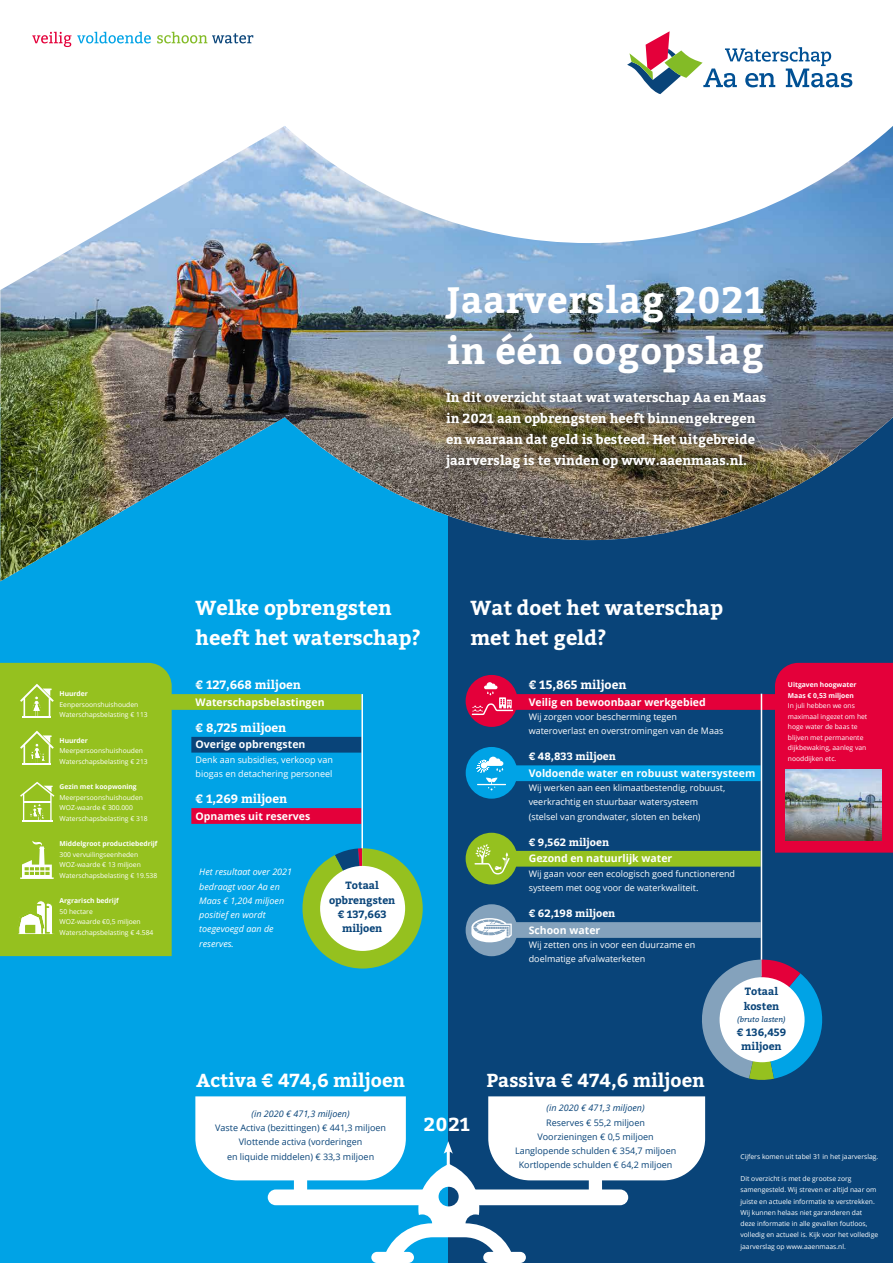
<style>
.page{position:relative;width:893px;height:1263px;background:#fff}
.page>*{position:absolute;margin:0;border:0;box-sizing:border-box;transform-origin:0 0}
.t1{font:700 36.53px/51px "Bitter";letter-spacing:.02em;color:#fff}
.t2{font:700 20.25px/30px "Bitter";color:#fff}
.t3{font:700 18.75px "Bitter";color:#fff}
.t4{font:700 13.05px/20.9px "Bitter";color:#fff}
.t5{font:700 12px "Bitter";color:#fff}
.t6{font:700 10.5px "Open Sans";color:#fff}
.t7{font:700 10.5px/14.2px "Bitter";color:#094479;text-align:center}
.t8{font:700 10.5px "Bitter";color:#fff}
.t9{font:9px/14.2px "Open Sans";color:#fff}
.t10{font:9px/14.2px "Open Sans";color:#094479;text-align:center}
.t11{font:italic 9px/14.2px "Open Sans";color:#fff}
.t12{font:italic 9px "Open Sans";color:#094479}
.t13{font:italic 7.5px "Bitter";color:#094479}
.t14{font:6.75px/10.5px "Open Sans";color:#fff}
.t15{font:700 6.75px/10.5px "Open Sans";color:#fff}
</style>
<div class="page">
<div style="left:0;top:403px;width:449px;height:860px;background:#00a3e6"></div>
<div style="left:449px;top:401px;width:444px;height:862px;background:#094479"></div>
<div style="left:134px;top:694px;width:227px;height:16px;background:#95c11f"></div>
<div style="left:191px;top:737px;width:170px;height:16px;background:#094479"></div>
<div style="left:191px;top:808px;width:170px;height:16px;background:#e4003a"></div>
<svg style="left:32px;top:32px;width:119px;height:15px"></svg>
<svg style="left:157px;top:32px;width:96px;height:11px"></svg>
<img style="left:0;top:126px;width:893px;height:455px">
<svg style="left:627px;top:31px;width:225px;height:63px"></svg>
<img style="left:433px;top:379px;width:346px;height:102px">
<svg style="left:195px;top:1096px;width:510px;height:167px"></svg>
<div style="left:466px;top:675px;width:52px;height:52px;background:#e4003a;border-radius:50%"></div>
<svg style="left:472px;top:682px;width:41px;height:33px"></svg>
<div style="left:466px;top:904px;width:52px;height:52px;background:#84a2bc;border-radius:50%"></div>
<svg style="left:471px;top:918px;width:41px;height:24px"></svg>
<div style="left:775px;top:663px;width:118px;height:190px;background:#e4003a"></div>
<div style="left:0;top:663px;width:172px;height:293px;background:#95c11f"></div>
<hr style="left:22px;top:820px;width:30px;height:2px;background:#fff">
<svg style="left:20px;top:782px;width:34px;height:39px"></svg>
<hr style="left:23px;top:716px;width:28px;height:2px;background:#fff">
<svg style="left:20px;top:684px;width:34px;height:33px"></svg>
<svg style="left:20px;top:841px;width:34px;height:38px"></svg>
<svg style="left:17px;top:900px;width:37px;height:35px"></svg>
<hr style="left:23px;top:763px;width:28px;height:2px;background:#fff">
<svg style="left:20px;top:731px;width:34px;height:33px"></svg>
<img style="left:786px;top:769px;width:95px;height:72px">
<div style="left:514px;top:694px;width:270px;height:16px;background:#e4003a"></div>
<div style="left:514px;top:765px;width:247px;height:16px;background:#00a3e6"></div>
<div style="left:514px;top:851px;width:247px;height:16px;background:#95c11f"></div>
<div style="left:514px;top:922px;width:247px;height:16px;background:#84a2bc"></div>
<hr style="left:761px;top:694px;width:1px;height:282px;background:#fff">
<hr style="left:361px;top:694px;width:2px;height:182px;background:#fff">
<svg style="left:302px;top:848px;width:121px;height:121px"></svg>
<div style="left:320px;top:866px;width:85px;height:85px;background:#fff;border-radius:50%"></div>
<svg style="left:702px;top:959px;width:121px;height:121px"></svg>
<div style="left:719px;top:977px;width:86px;height:85px;background:#fff;border-radius:50%"></div>
<div style="left:466px;top:747px;width:51px;height:52px;background:#00a3e6;border-radius:50%"></div>
<svg style="left:476px;top:757px;width:30px;height:33px"></svg>
<div style="left:466px;top:833px;width:51px;height:51px;background:#95c11f;border-radius:50%"></div>
<svg style="left:474px;top:844px;width:36px;height:30px"></svg>
<h1 class="t1" style="left:446px;top:275px;width:319px">Jaarverslag 2021 in één oogopslag</h1>
<h3 class="t4" style="left:446px;top:387px;width:322px">In dit overzicht staat wat waterschap Aa en Maas in 2021 aan opbrengsten heeft binnengekregen en waaraan dat geld is besteed. Het uitgebreide jaarverslag is te vinden op www.aaenmaas.nl.</h3>
<p class="t15" style="left:60px;top:688px;width:30px">Huurder</p>
<p class="t14" style="left:60px;top:699px;width:90px">Eenpersoonshuishouden<br>Waterschapsbelasting € 113</p>
<p class="t15" style="left:60px;top:735px;width:30px">Huurder</p>
<p class="t14" style="left:60px;top:745px;width:90px">Meerpersoonshuishouden<br>Waterschapsbelasting € 213</p>
<p class="t15" style="left:60px;top:781px;width:79px">Gezin met koopwoning</p>
<p class="t14" style="left:60px;top:792px;width:90px">Meerpersoonshuishouden<br>WOZ-waarde € 300.000<br>Waterschapsbelasting € 318</p>
<p class="t15" style="left:60px;top:838px;width:99px">Middelgroot productiebedrijf</p>
<p class="t14" style="left:60px;top:849px;width:99px">300 vervuilingseenheden<br>WOZ-waarde € 13 miljoen<br>Waterschapsbelasting € 19.538</p>
<p class="t15" style="left:60px;top:895px;width:61px">Argrarisch bedrijf</p>
<p class="t14" style="left:60px;top:906px;width:95px">50 hectare<br>WOZ-waarde €0,5 miljoen<br>Waterschapsbelasting € 4.584</p>
<h2 class="t2" style="left:196px;top:593px;width:227px">Welke opbrengsten heeft het waterschap?</h2>
<h3 class="t5" style="left:196px;top:678px;width:107px">€ 127,668 miljoen</h3>
<h3 class="t6" style="left:196px;top:694px;width:131px">Waterschapsbelastingen</h3>
<h3 class="t5" style="left:196px;top:720px;width:92px">€ 8,725 miljoen</h3>
<h3 class="t6" style="left:196px;top:737px;width:111px">Overige opbrengsten</h3>
<h3 class="t9" style="left:196px;top:752px;width:139px">Denk aan subsidies, verkoop van biogas en detachering personeel</h3>
<h3 class="t5" style="left:196px;top:792px;width:93px">€ 1,269 miljoen</h3>
<h3 class="t6" style="left:196px;top:808px;width:116px">Opnames uit reserves</h3>
<h3 class="t11" style="left:199px;top:865px;width:94px">Het resultaat over 2021 bedraagt voor Aa en<br>Maas € 1,204 miljoen positief en wordt toegevoegd aan de reserves.</h3>
<h3 class="t7" style="left:329px;top:879px;width:68px">Totaal opbrengsten € 137,663 miljoen</h3>
<h2 class="t2" style="left:470px;top:593px;width:254px">Wat doet het waterschap met het geld?</h2>
<h3 class="t5" style="left:529px;top:678px;width:99px">€ 15,865 miljoen</h3>
<h3 class="t6" style="left:529px;top:694px;width:179px">Veilig en bewoonbaar werkgebied</h3>
<h3 class="t9" style="left:529px;top:709px;width:196px">Wij zorgen voor bescherming tegen wateroverlast en overstromingen van de Maas</h3>
<h3 class="t8" style="left:529px;top:750px;width:89px">€ 48,833 miljoen</h3>
<h3 class="t6" style="left:529px;top:766px;width:228px">Voldoende water en robuust watersysteem</h3>
<h3 class="t9" style="left:529px;top:780px;width:198px">Wij werken aan een klimaatbestendig, robuust, veerkrachtig en stuurbaar watersysteem (stelsel van grondwater, sloten en beken)</h3>
<h3 class="t8" style="left:529px;top:836px;width:82px">€ 9,562 miljoen</h3>
<h3 class="t6" style="left:529px;top:851px;width:145px">Gezond en natuurlijk water</h3>
<h3 class="t9" style="left:529px;top:866px;width:208px">Wij gaan voor een ecologisch goed functionerend systeem met oog voor de waterkwaliteit.</h3>
<h3 class="t8" style="left:529px;top:907px;width:88px">€ 62,198 miljoen</h3>
<h3 class="t6" style="left:529px;top:922px;width:73px">Schoon water</h3>
<h3 class="t9" style="left:529px;top:937px;width:168px">Wij zetten ons in voor een duurzame en doelmatige afvalwaterketen</h3>
<p class="t15" style="left:788px;top:679px;width:70px">Uitgaven hoogwater<br>Maas € 0,53 miljoen</p>
<p class="t14" style="left:788px;top:700px;width:81px">In juli hebben we ons maximaal ingezet om het hoge water de baas te blijven met permanente dijkbewaking, aanleg van nooddijken etc.</p>
<h3 class="t7" style="left:744px;top:984px;width:37px;text-align:left">Totaal kosten</h3>
<p class="t13" style="left:737px;top:1013px;width:50px">(bruto lasten)</p>
<h3 class="t7" style="left:737px;top:1025px;width:51px">€ 136,459 miljoen</h3>
<h3 class="t3" style="left:196px;top:1069px;width:211px">Activa € 474,6 miljoen</h3>
<h3 class="t12" style="left:252px;top:1107px;width:100px">(in 2020 € 471,3 miljoen)</h3>
<h3 class="t10" style="left:215px;top:1120px;width:172px">Vaste Activa (bezittingen) € 441,3 miljoen<br>Vlottende activa (vorderingen<br>en liquide middelen) € 33,3 miljoen</h3>
<h3 class="t3" style="left:424px;top:1113px;width:48px">2021</h3>
<h3 class="t3" style="left:486px;top:1069px;width:220px">Passiva € 474,6 miljoen</h3>
<h3 class="t12" style="left:547px;top:1102px;width:100px">(in 2020 € 471,3 miljoen)</h3>
<h3 class="t10" style="left:515px;top:1115px;width:163px">Reserves € 55,2 miljoen<br>Voorzieningen € 0,5 miljoen<br>Langlopende schulden € 354,7 miljoen<br>Kortlopende schulden € 64,2 miljoen</h3>
<p class="t14" style="left:740px;top:1151px;width:139px">Cijfers komen uit tabel 31 in het jaarverslag.</p>
<p class="t14" style="left:740px;top:1173px;width:139px;line-height:11.2px">Dit overzicht is met de grootse zorg samengesteld. Wij streven er altijd naar om juiste en actuele informatie te verstrekken.<br>Wij kunnen helaas niet garanderen dat deze informatie in alle gevallen foutloos, volledig en actueel is. Kijk voor het volledige jaarverslag op www.aaenmaas.nl.</p>
</div>
